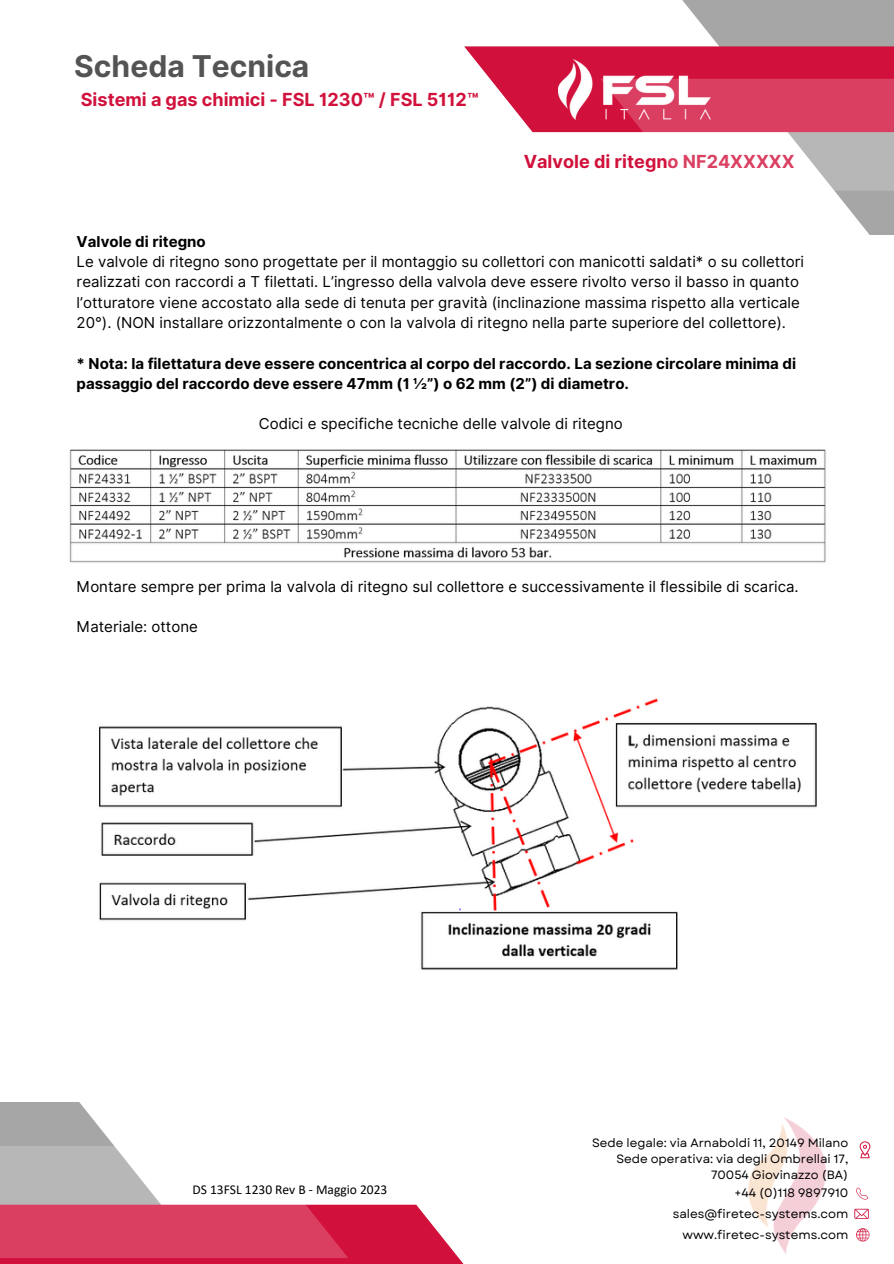
<style>
.page{position:relative;width:894px;height:1264px;background:#fff}
.page>*{position:absolute;margin:0;border:0;box-sizing:border-box;transform-origin:0 0}
.t1{font:700 30px "Inter";color:#545454}
.t2{font:700 18px "Inter";color:#d1113b}
.t3{font:15px/20.2px "Inter";color:#000}
.t4{font:700 15px/20.2px "Inter";color:#000}
.t5{font:13.5px "Calibri";color:#000}
.t6{font:12.15px "Garet";color:#000}
.t7{font:12px/16px "Garet";color:#000;text-align:right}
</style>
<div class="page">
<svg style="left:0;top:1102px;width:114px;height:44px;background:#b3b3b3"></svg>
<svg style="left:0;top:1146px;width:463px;height:117px"></svg>
<svg style="left:682px;top:0;width:211px;height:234px;fill:#a6a6a6"></svg>
<svg style="left:464px;top:46px;width:429px;height:145px"></svg>
<img style="left:69px;top:449px;width:757px;height:114px">
<img style="left:99px;top:698px;width:718px;height:272px">
<img style="left:748px;top:1117px;width:78px;height:137px">
<svg style="left:859px;top:1141px;width:11px;height:17px"></svg>
<svg style="left:856px;top:1187px;width:12px;height:12px"></svg>
<svg style="left:854px;top:1208px;width:14px;height:10px"></svg>
<svg style="left:856px;top:1228px;width:13px;height:13px"></svg>
<img style="left:558px;top:59px;width:152px;height:61px">
<p class="t1" style="left:74px;top:48px;width:236px">Scheda Tecnica</p>
<p class="t2" style="left:81px;top:88px;width:399px">Sistemi a gas chimici - FSL 1230™ / FSL 5112™</p>
<p class="t2" style="left:523px;top:151px;width:272px">Valvole di ritegno NF24XXXXX</p>
<p class="t4" style="left:77px;top:231px;width:130px">Valvole di ritegno</p>
<p class="t3" style="left:77px;top:251px;width:728px">Le valvole di ritegno sono progettate per il montaggio su collettori con manicotti saldati* o su collettori realizzati con raccordi a T filettati. L’ingresso della valvola deve essere rivolto verso il basso in quanto l’otturatore viene accostato alla sede di tenuta per gravità (inclinazione massima rispetto alla verticale 20°). (NON installare orizzontalmente o con la valvola di ritegno nella parte superiore del collettore).</p>
<p class="t4" style="left:77px;top:353px;width:720px">* Nota: la filettatura deve essere concentrica al corpo del raccordo. La sezione circolare minima di passaggio del raccordo deve essere 47mm (1 ½”) o 62 mm (2”) di diametro.</p>
<p class="t3" style="left:259px;top:414px;width:365px">Codici e specifiche tecniche delle valvole di ritegno</p>
<p class="t3" style="left:77px;top:576px;width:723px">Montare sempre per prima la valvola di ritegno sul collettore e successivamente il flessibile di scarica.</p>
<p class="t3" style="left:77px;top:616px;width:123px">Materiale: ottone</p>
<p class="t5" style="left:192px;top:1183px;width:196px">DS 13FSL 1230 Rev B - Maggio 2023</p>
<p class="t7" style="left:592px;top:1134px;width:258px">Sede legale: via Arnaboldi 11, 20149 Milano</p>
<p class="t7" style="left:616px;top:1150px;width:233px">Sede operativa: via degli Ombrellai 17,<br>70054 Giovinazzo (BA)</p>
<p class="t6" style="left:734px;top:1183px;width:115px">+44 (0)118 9897910</p>
<p class="t6" style="left:672px;top:1204px;width:177px">sales@firetec-systems.com</p>
<p class="t6" style="left:682px;top:1225px;width:167px">www.firetec-systems.com</p>
</div>
